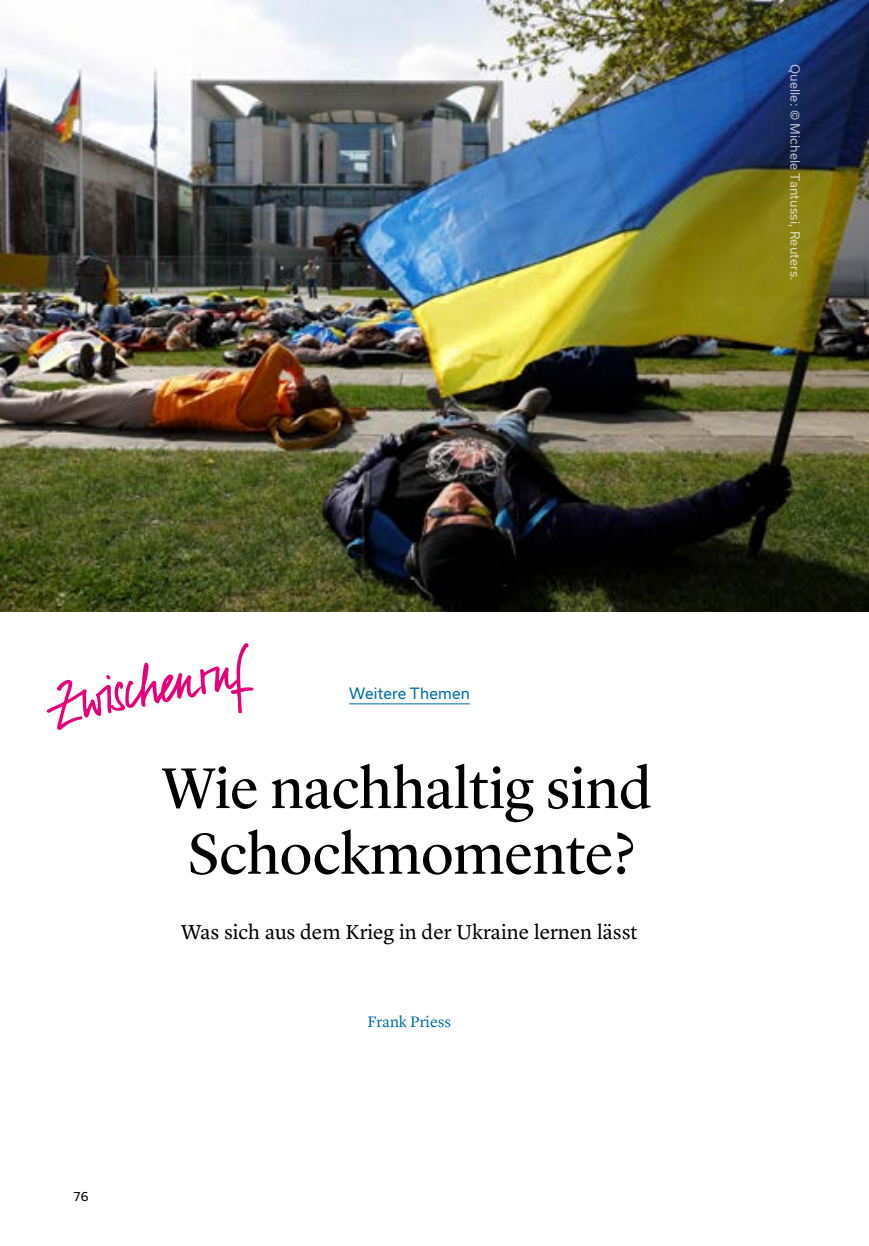
<style>
.page{position:relative;width:869px;height:1246px;background:#fff}
.page>*{position:absolute;margin:0;border:0;box-sizing:border-box;transform-origin:0 0}
.Header1{font:59.5px/65.6px "Lyon Display";color:#000;text-align:center}
.Header2{font:21px "Lyon Text";letter-spacing:-.005em;color:#000}
.Author{font:15.75px "Lyon Text";color:#006da6}
.t1{font:14.88px "Usual";letter-spacing:.015em;color:#006da6}
.t2{font:12.25px "Usual";letter-spacing:.015em;color:#fff}
.t3{font:12.25px "Usual";color:#000}
</style>
<div class="page">
<hr style="left:349px;top:703px;width:121px;height:1px;background:#006da6">
<img style="left:0;top:0;width:868px;height:611px">
<svg style="left:46px;top:643px;width:207px;height:87px"></svg>
<p class="t2" style="left:801px;top:64px;width:219px;rotate:90deg">Quelle: © Michele Tantussi, Reuters.</p>
<p class="t3" style="left:73px;top:1188px;width:17px">76</p>
<p class="t1" style="left:349px;top:684px;width:122px">Weitere Themen</p>
<p class="Header1" style="left:162px;top:750px;width:490px">Wie nachhaltig sind<br>Schockmomente?</p>
<p class="Header2" style="left:181px;top:916px;width:457px">Was sich aus dem Krieg in der Ukraine lernen lässt</p>
<p class="Author" style="left:367px;top:1009px;width:85px">Frank Priess</p>
</div>
